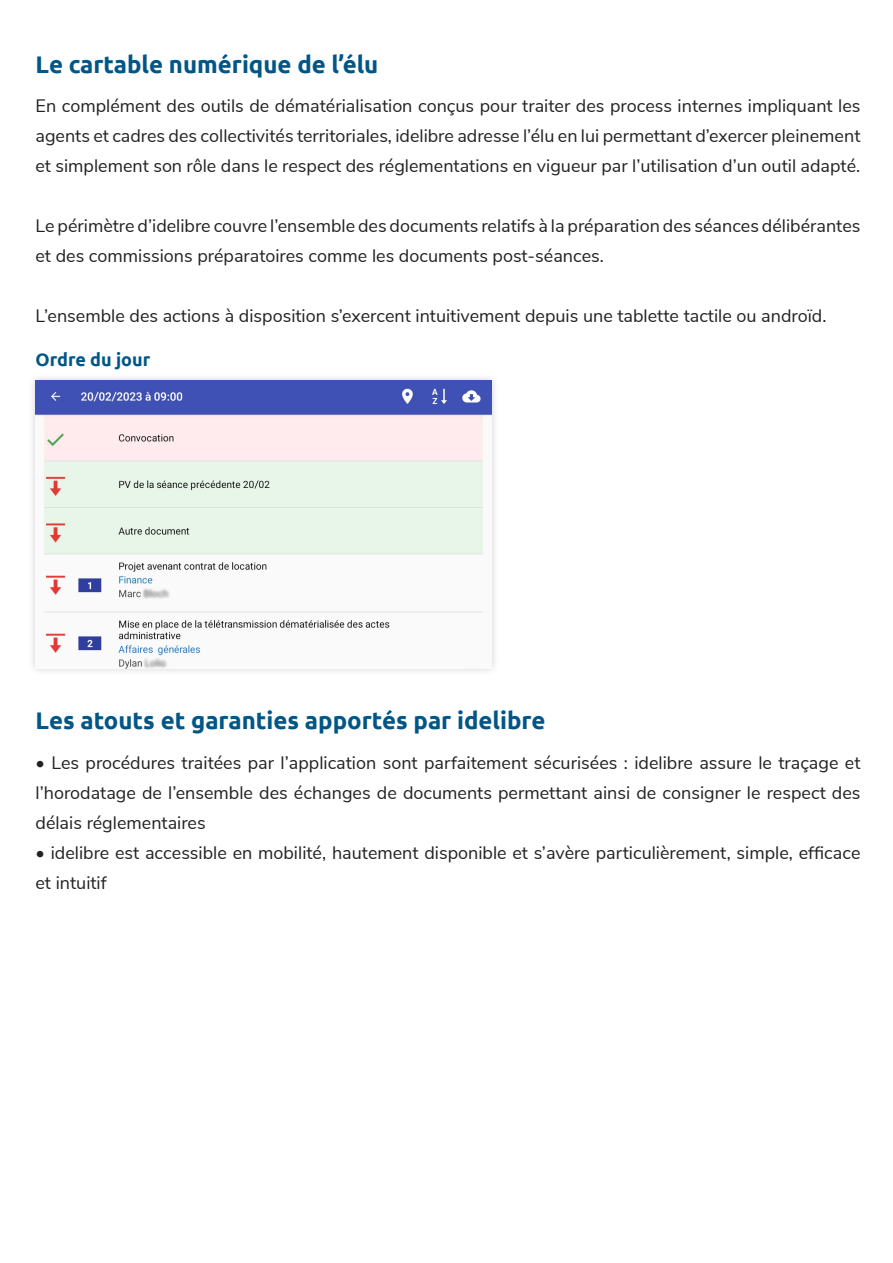
<style>
.page{position:relative;width:893px;height:1263px;background:#fff}
.page>*{position:absolute;margin:0;border:0;box-sizing:border-box;transform-origin:0 0}
.t1{font:700 24px "Ubuntu";color:#005686}
.t2{font:18px/30px "Nunito Sans";color:#222;text-align:justify}
.t3{font:700 18px "Ubuntu";color:#005686}
</style>
<div class="page">
<div style="left:28px;top:373px;width:472px;height:304px;background:#f7f7f7"></div>
<img style="left:36px;top:381px;width:456px;height:287px">
<h1 class="t1" style="left:36px;top:50px;width:344px">Le cartable numérique de l’élu</h1>
<p class="t2" style="left:36px;top:90px;width:826px">En complément des outils de dématérialisation conçus pour traiter des process internes impliquant les agents et cadres des collectivités territoriales, idelibre adresse l’élu en lui permettant d’exercer pleinement et simplement son rôle dans le respect des réglementations en vigueur par l’utilisation d’un outil adapté.</p>
<p class="t2" style="left:36px;top:210px;width:826px">Le périmètre d’idelibre couvre l’ensemble des documents relatifs à la préparation des séances délibérantes et des commissions préparatoires comme les documents post-séances.</p>
<p class="t2" style="left:36px;top:300px;width:792px">L’ensemble des actions à disposition s’exercent intuitivement depuis une tablette tactile ou androïd.</p>
<p class="t3" style="left:36px;top:348px;width:116px">Ordre du jour</p>
<h1 class="t1" style="left:36px;top:706px;width:511px">Les atouts et garanties apportés par idelibre</h1>
<p class="t2" style="left:36px;top:746px;width:826px">• Les procédures traitées par l’application sont parfaitement sécurisées : idelibre assure le traçage et l’horodatage de l’ensemble des échanges de documents permettant ainsi de consigner le respect des délais réglementaires</p>
<p class="t2" style="left:36px;top:836px;width:826px">• idelibre est accessible en mobilité, hautement disponible et s’avère particulièrement, simple, efficace et intuitif</p>
</div>
